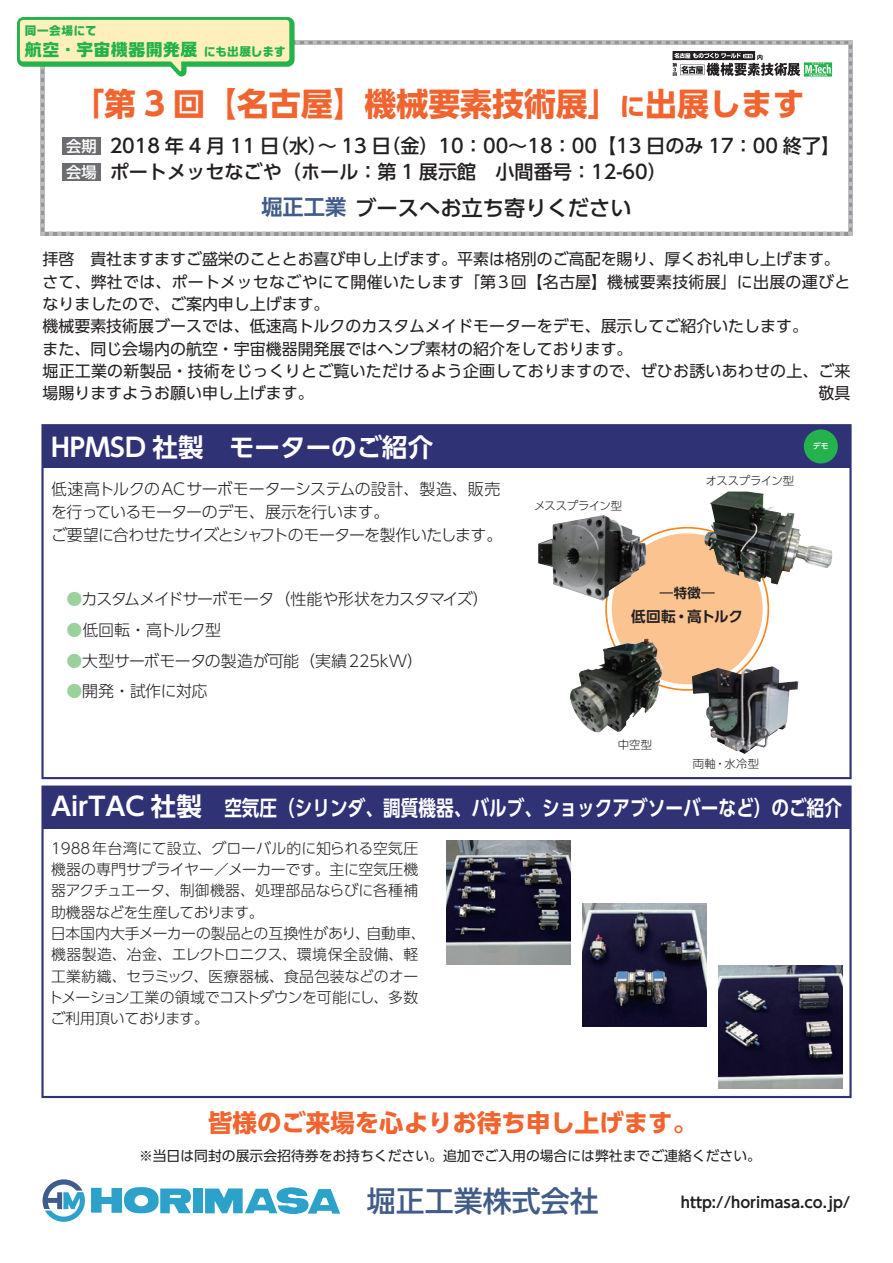
<style>
.page{position:relative;width:893px;height:1263px;background:#fff}
.page>*{position:absolute;margin:0;border:0;box-sizing:border-box;transform-origin:0 0}
.t1{font:700 31.95px "UD Shin Go Pro";color:#f2642f}
.t2{font:500 28.95px "UD Shin Go Pr 6 N";color:#415c88}
.t3{font:700 25.5px "UD Shin Go Pro De";color:#fff}
.t4{font:700 24.45px "UD Shin Go Pro";color:#f2642f}
.t5{font:700 21.3px "UD Shin Go Pro De";color:#fff;scale:.83 1}
.t6{font:500 21.3px "UD Shin Go Pro";color:#231f20}
.t7{font:500 19.2px/25.5px "UD Shin Go Pro";color:#231f20}
.t8{font:700 16.95px "Ro G San Srf Std";letter-spacing:.02em;color:#23b24b}
.t9{font:15.9px/22.4px "UD Shin Go Pro";color:#231f20}
.t10{font:300 15.9px/23.4px "UD Shin Go Pro";letter-spacing:-.035em;color:#231f20}
.t11{font:300 15.9px "UD Shin Go Pro";letter-spacing:-.055em;color:#231f20}
.t12{font:300 15.9px "UD Shin Go Pro";letter-spacing:-.015em;color:#231f20}
.t13{font:300 14.85px/21.3px "UD Shin Go Pro";letter-spacing:-.005em;color:#231f20}
.t14{font:700 14.85px "UD Shin Go Pr 6 N De";color:#231f20}
.t15{font:700 14.7px "UD Shin Go Pr 6 N De";letter-spacing:-.015em;color:#231f20}
.t16{font:13.8px "UD Shin Go Pro";color:#231f20}
.t17{font:700 13.35px "UD Shin Go Pr 6 N De";color:#231f20}
.t18{font:700 11.7px "Ro G San Srf Std";letter-spacing:.04em;color:#23b24b}
.t19{font:300 11.25px "UD Shin Go Pr 6 N";letter-spacing:-.04em;color:#231f20}
.t20{font:300 11.25px "UD Shin Go Pr 6 N";color:#231f20}
.t21{font:500 7.95px "UD Shin Go Pro";color:#fff}
.s1{font-size:11.7px}
.s2{font-size:25.5px}
.s3{font-size:15.3px;color:#fff}
.s4{font-family:"UD Shin Go Pr 6 N De";font-weight:700;color:#415c88}
.s5{color:#9cd19c}
</style>
<div class="page">
<img style="left:446px;top:841px;width:124px;height:123px">
<img style="left:718px;top:965px;width:124px;height:124px">
<img style="left:582px;top:903px;width:124px;height:123px">
<div style="left:612px;top:533px;width:151px;height:151px;background:#fac38f;border-radius:50%"></div>
<img style="left:692px;top:667px;width:106px;height:87px">
<img style="left:538px;top:515px;width:108px;height:86px">
<img style="left:704px;top:492px;width:128px;height:93px">
<img style="left:570px;top:639px;width:88px;height:93px">
<div style="left:43px;top:425px;width:807px;height:43px;background:#303276"></div>
<div style="left:43px;top:787px;width:807px;height:42px;background:#303276"></div>
<div style="left:41px;top:424px;width:810px;height:355px;border:2px solid #303276"></div>
<div style="left:41px;top:786px;width:810px;height:312px;border:2px solid #303276"></div>
<svg style="left:43px;top:1179px;width:42px;height:43px"></svg>
<div style="left:193px;top:1188px;width:10px;height:25px;background:#2ca2ca"></div>
<svg style="left:91px;top:1187px;width:100px;height:27px"></svg>
<svg style="left:205px;top:1187px;width:135px;height:27px"></svg>
<div style="left:804px;top:429px;width:34px;height:34px;background:#23b24b;border-radius:50%"></div>
<svg style="left:17px;top:17px;width:836px;height:219px"></svg>
<p class="t18" style="left:25px;top:23px;width:73px">同一会場にて</p>
<p class="t8" style="left:25px;top:38px;width:262px">航空・宇宙機器開発展 <span class="s1">にも出展します</span></p>
<h1 class="t1" style="left:72px;top:78px;width:734px">「第 3 回【名古屋】機械要素技術展」<span class="s2">に</span>出展します</h1>
<p class="t7" style="left:66px;top:133px;width:775px"><span class="s3">会期</span> 2018 年 4 月 11 日（水）～ 13 日（金）10：00～18：00【13 日のみ 17：00 終了】<span class="s3">会場</span> ポートメッセなごや（ホール：第 1 展示館　小間番号：12-60）</p>
<h3 class="t6" style="left:261px;top:190px;width:372px"><span class="s4">堀正工業</span>ブースへお立ち寄りください</h3>
<p class="t9" style="left:43px;top:248px;width:809px">拝啓　貴社ますますご盛栄のこととお喜び申し上げます。平素は格別のご高配を賜り、厚くお礼申し上げます。さて、弊社では、ポートメッセなごやにて開催いたします「第3回【名古屋】機械要素技術展」に出展の運びとなりましたので、ご案内申し上げます。<br>機械要素技術展ブースでは、低速高トルクのカスタムメイドモーターをデモ、展示してご紹介いたします。<br>また、同じ会場内の航空・宇宙機器開発展ではヘンプ素材の紹介をしております。<br>堀正工業の新製品・技術をじっくりとご覧いただけるよう企画しておりますので、ぜひお誘いあわせの上、ご来場賜りますようお願い申し上げます。</p>
<p class="t9" style="left:819px;top:382px;width:33px">敬具</p>
<h3 class="t3" style="left:51px;top:426px;width:384px">HPMSD 社製　モーターのご紹介</h3>
<p class="t21" style="left:813px;top:439px;width:17px">デモ</p>
<p class="t10" style="left:51px;top:476px;width:453px">低速高トルクのACサーボモーターシステムの設計、製造、販売を行っているモーターのデモ、展示を行います。<br>ご要望に合わせたサイズとシャフトのモーターを製作いたします。</p>
<p class="t11" style="left:66px;top:586px;width:424px"><span class="s5">●</span>カスタムメイドサーボモータ（性能や形状をカスタマイズ）</p>
<p class="t10" style="left:66px;top:617px;width:156px"><span class="s5">●</span>低回転・高トルク型</p>
<p class="t12" style="left:66px;top:648px;width:358px"><span class="s5">●</span>大型サーボモータの製造が可能（実績225kW）</p>
<p class="t10" style="left:66px;top:679px;width:143px"><span class="s5">●</span>開発・試作に対応</p>
<p class="t19" style="left:534px;top:497px;width:90px">メススプライン型</p>
<p class="t19" style="left:706px;top:471px;width:90px">オススプライン型</p>
<p class="t17" style="left:660px;top:582px;width:56px">―特徴―</p>
<p class="t15" style="left:631px;top:605px;width:114px">低回転・高トルク</p>
<p class="t20" style="left:618px;top:736px;width:36px">中空型</p>
<p class="t20" style="left:693px;top:755px;width:68px">両軸・水冷型</p>
<h3 class="t5" style="left:51px;top:791px;width:954px"><span class="s2">AirTAC 社製</span> 空気圧（シリンダ、調質機器、バルブ、ショックアブソーバーなど）のご紹介</h3>
<p class="t13" style="left:48px;top:837px;width:379px">1988年台湾にて設立、グローバル的に知られる空気圧機器の専門サプライヤー／メーカーです。主に空気圧機器アクチュエータ、制御機器、処理部品ならびに各種補助機器などを生産しております。<br>日本国内大手メーカーの製品との互換性があり、自動車、機器製造、冶金、エレクトロニクス、環境保全設備、軽工業紡織、セラミック、医療器械、食品包装などのオートメーション工業の領域でコストダウンを可能にし、多数ご利用頂いております。</p>
<h3 class="t4" style="left:208px;top:1102px;width:490px">皆様のご来場を心よりお待ち申し上げます。</h3>
<p class="t16" style="left:139px;top:1144px;width:623px">※当日は同封の展示会招待券をお持ちください。追加でご入用の場合には弊社までご連絡ください。</p>
<h2 class="t2" style="left:367px;top:1178px;width:233px">堀正工業株式会社</h2>
<p class="t14" style="left:681px;top:1191px;width:171px">http://horimasa.co.jp/</p>
</div>
